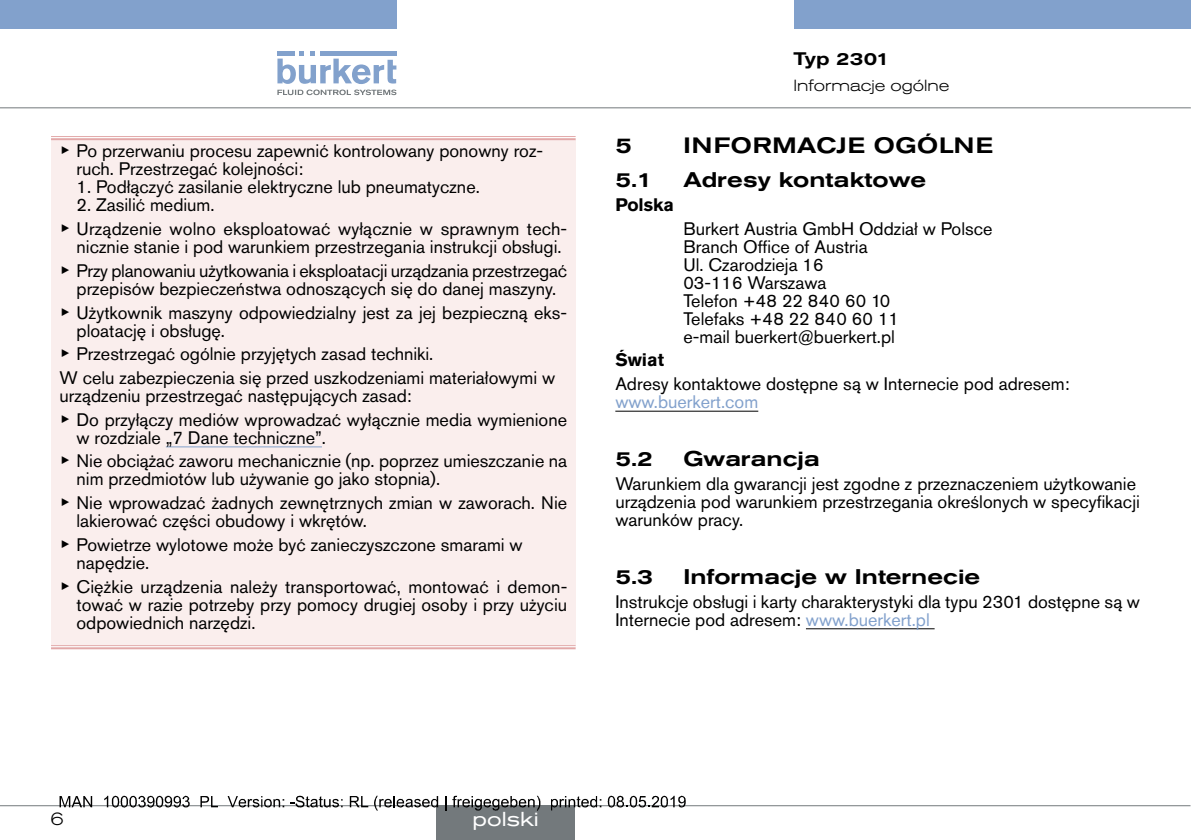
<style>
.page{position:relative;width:1191px;height:840px;background:#fff}
.page>*{position:absolute;margin:0;border:0;box-sizing:border-box;transform-origin:0 0}
.t1{font:500 expanded 22px "Akzidenz Grotesk Pro";letter-spacing:.03em;color:#000}
.t2{font:500 expanded 21px "Akzidenz Grotesk Pro";color:#000}
.t3{font:expanded 20px "Akzidenz Grotesk Pro";color:#fff}
.t4{font:18px/18px "Akzidenz Grotesk Pro";color:#000}
.t5{font:18px "Akzidenz Grotesk Pro";color:#82a1cc}
.t6{font:700 18px "Akzidenz Grotesk Pro";color:#000}
.t7{font:500 expanded 18px "Akzidenz Grotesk Pro";letter-spacing:-.015em;color:#000}
.t8{font:300 expanded 18px "Akzidenz Grotesk Pro";color:#000}
.t9{font:300 expanded 16px "Akzidenz Grotesk Pro";color:#000}
.s1{font-family:"Arial Unicode MS"}
.s2{color:#82a1cc}
</style>
<div class="page">
<svg style="left:1190px;top:0;width:1px;height:28px"></svg>
<div style="left:0;top:0;width:396px;height:28px;background:#82a1cc"></div>
<div style="left:793px;top:0;width:397px;height:28px;background:#82a1cc"></div>
<svg style="left:277px;top:51px;width:119px;height:44px"></svg>
<hr style="left:0;top:107px;width:1190px;height:1px;background:#73797c">
<div style="left:51px;top:138px;width:524px;height:509px;background:#faeeed"></div>
<hr style="left:51px;top:645px;width:524px;height:4px;background:#faf2f2">
<hr style="left:51px;top:136px;width:524px;height:1px;background:#e2a8a8">
<hr style="left:51px;top:138px;width:524px;height:2px;background:#e2a8a8">
<hr style="left:51px;top:645px;width:524px;height:1px;background:#e2a8a8">
<hr style="left:51px;top:647px;width:524px;height:2px;background:#e2a8a8">
<hr style="left:166px;top:446px;width:156px;height:1px;background:#82a1cc">
<hr style="left:615px;top:410px;width:143px;height:1px;background:#000">
<hr style="left:806px;top:628px;width:128px;height:1px;background:#000">
<hr style="left:0;top:804px;width:1190px;height:1px;background:#73797c">
<div style="left:436px;top:805px;width:139px;height:34px;background:#73797c"></div>
<svg style="left:60px;top:796px;width:32px;height:10px"></svg>
<svg style="left:104px;top:795px;width:86px;height:12px"></svg>
<svg style="left:200px;top:796px;width:18px;height:10px"></svg>
<svg style="left:228px;top:796px;width:56px;height:11px"></svg>
<svg style="left:290px;top:795px;width:52px;height:12px"></svg>
<svg style="left:350px;top:796px;width:18px;height:10px"></svg>
<svg style="left:374px;top:795px;width:64px;height:15px"></svg>
<svg style="left:445px;top:796px;width:1px;height:14px"></svg>
<svg style="left:452px;top:795px;width:88px;height:15px"></svg>
<svg style="left:551px;top:796px;width:50px;height:14px"></svg>
<svg style="left:607px;top:795px;width:78px;height:12px"></svg>
<p class="t4" style="left:77px;top:142px;width:468px;text-indent:-17px"><span class="s1">▶</span> Po przerwaniu procesu zapewnić kontrolowany ponowny roz&shy;ruch. Przestrzegać kolejności:</p>
<p class="t4" style="left:77px;top:178px;width:405px">1. Podłączyć zasilanie elektryczne lub pneumatyczne.</p>
<p class="t4" style="left:60px;top:193px;width:509px;line-height:23.6px;text-indent:17px">2. Zasilić medium.<br><span class="s1">▶</span> Urządzenie wolno eksploatować wyłącznie w sprawnym tech-</p>
<p class="t4" style="left:60px;top:235px;width:509px;line-height:23.6px;text-indent:17px">nicznie stanie i pod warunkiem przestrzegania instrukcji obsługi. <span class="s1">▶</span> Przy planowaniu użytkowania i eksploatacji urządzania przestrzegać</p>
<p class="t4" style="left:60px;top:276px;width:509px;line-height:23.6px;text-align:center">przepisów bezpieczeństwa odnoszących się do danej maszyny.<br><span class="s1">▶</span> Użytkownik maszyny odpowiedzialny jest za jej bezpieczną eks-</p>
<p class="t4" style="left:60px;top:318px;width:497px;line-height:23.6px;text-indent:17px">ploatację i obsługę.<br><span class="s1">▶</span> Przestrzegać ogólnie przyjętych zasad techniki.<br>W celu zabezpieczenia się przed uszkodzeniami materiałowymi w</p>
<p class="t4" style="left:60px;top:383px;width:509px;line-height:23.6px">urządzeniu przestrzegać następujących zasad:<br><span class="s1">▶</span> Do przyłączy mediów wprowadzać wyłącznie media wymienione</p>
<p class="t4" style="left:60px;top:425px;width:509px;line-height:23.6px;text-indent:17px">w rozdziale „7 Dane techniczne”.<br><span class="s1">▶</span> Nie obciążać zaworu mechanicznie (np. poprzez umieszczanie na</p>
<p class="t4" style="left:60px;top:467px;width:509px;line-height:23.6px;text-indent:17px">nim przedmiotów lub używanie go jako stopnia).<br><span class="s1">▶</span> Nie wprowadzać żadnych zewnętrznych zmian w zaworach. Nie</p>
<p class="t4" style="left:60px;top:508px;width:464px;line-height:23.6px;text-indent:17px">lakierować części obudowy i wkrętów.<br><span class="s1">▶</span> Powietrze wylotowe może być zanieczyszczone smarami w</p>
<p class="t4" style="left:60px;top:550px;width:509px;line-height:23.6px;text-indent:17px">napędzie.<br><span class="s1">▶</span> Ciężkie urządzenia należy transportować, montować i demon-</p>
<p class="t4" style="left:77px;top:595px;width:492px">tować w razie potrzeby przy pomocy drugiej osoby i przy użyciu odpowiednich narzędzi.</p>
<p class="t7" style="left:793px;top:47px;width:98px">Typ 2301</p>
<p class="t9" style="left:793px;top:74px;width:158px">Informacje ogólne</p>
<p class="t1" style="left:615px;top:131px;width:18px">5</p>
<p class="t1" style="left:683px;top:131px;width:311px">I nformacje ogólne</p>
<p class="t2" style="left:615px;top:166px;width:39px">5.1</p>
<p class="t2" style="left:683px;top:166px;width:244px">Adresy kontaktowe</p>
<p class="t6" style="left:615px;top:193px;width:60px">Polska</p>
<p class="t4" style="left:683px;top:219px;width:311px">Burkert Austria GmbH Oddział w Polsce<br>Branch Office of Austria<br>Ul. Czarodzieja 16<br>03-116 Warszawa<br>Telefon +48 22 840 60 10<br>Telefaks +48 22 840 60 11<br>e-mail buerkert@buerkert.pl</p>
<p class="t6" style="left:615px;top:348px;width:50px">Świat</p>
<p class="t4" style="left:615px;top:374px;width:456px">Adresy kontaktowe dostępne są w Internecie pod adresem:</p>
<p class="t5" style="left:615px;top:390px;width:144px">www.buerkert.com</p>
<p class="t2" style="left:615px;top:445px;width:39px">5.2</p>
<p class="t2" style="left:683px;top:445px;width:138px">Gwarancja</p>
<p class="t4" style="left:615px;top:474px;width:526px">Warunkiem dla gwarancji jest zgodne z przeznaczeniem użytkowanie urządzenia pod warunkiem przestrzegania określonych w specyfikacji warunków pracy.</p>
<p class="t2" style="left:615px;top:562px;width:39px">5.3</p>
<p class="t2" style="left:683px;top:562px;width:298px">I nformacje w I nternecie</p>
<p class="t4" style="left:615px;top:592px;width:526px">Instrukcje obsługi i karty charakterystyki dla typu 2301 dostępne są w<br>Internecie pod adresem: <span class="s2">www.buerkert.pl</span></p>
<p class="t8" style="left:51px;top:806px;width:15px">6</p>
<p class="t3" style="left:472px;top:805px;width:68px">polski</p>
</div>
